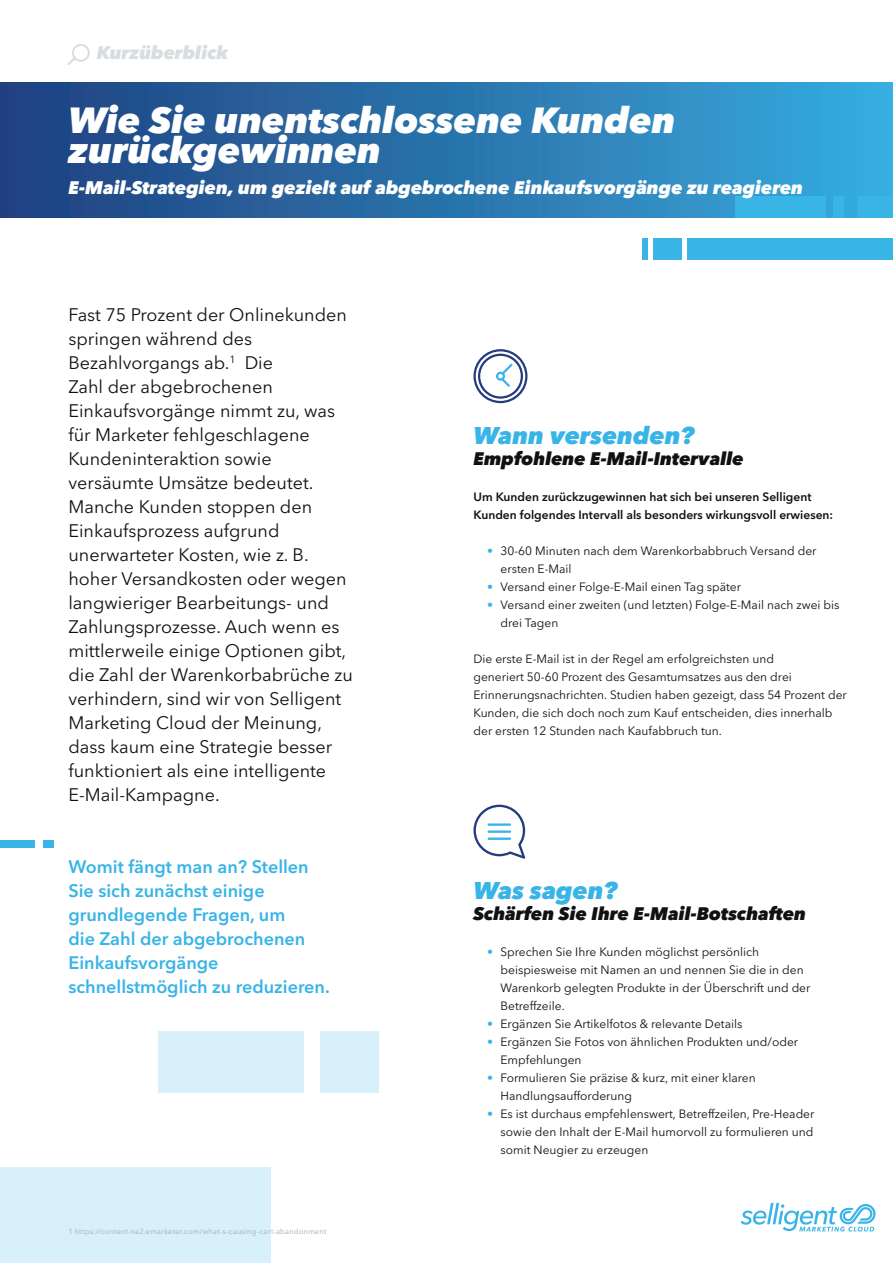
<style>
.page{position:relative;width:893px;height:1263px;background:#fff}
.page>*{position:absolute;margin:0;border:0;box-sizing:border-box;transform-origin:0 0}
.t1{font:italic 800 36px/30px "Avenir Next LT Pro";color:#fff}
.t2{font:italic 800 24px "Avenir Next LT Pro";color:#39b4e7}
.t3{font:18px/24px "Avenir Next LT Pro";color:#111013}
.t4{font:600 18px/24px "Avenir Next LT Pro";color:#39b4e7}
.t5{font:italic 800 18px "Avenir Next LT Pro";color:#fff}
.t6{font:italic 800 18px "Avenir Next LT Pro";color:#111013}
.t7{font:italic 800 18px "Avenir Next LT Pro";color:#d8dde0}
.t8{font:12px/18px "Avenir Next LT Pro";color:#111013}
.t9{font:600 12px/18px "Avenir Next LT Pro";color:#111013}
.t10{font:7.5px "Avenir Next LT Pro";letter-spacing:.025em;color:#a8a9ad}
.s1{color:#39b4e7}
</style>
<div class="page">
<div style="left:0;top:82px;width:893px;height:135px;background:linear-gradient(to right,#1f3e7d,#37acde)"></div>
<svg style="left:67px;top:44px;width:23px;height:21px"></svg>
<div style="left:859px;top:196px;width:34px;height:21px;background:#39b4e7"></div>
<div style="left:833px;top:196px;width:11px;height:21px;background:#39b4e7"></div>
<div style="left:736px;top:196px;width:90px;height:21px;background:#39b4e7"></div>
<div style="left:687px;top:238px;width:206px;height:22px;background:#39b4e7"></div>
<div style="left:653px;top:238px;width:28px;height:22px;background:#39b4e7"></div>
<div style="left:642px;top:238px;width:6px;height:22px;background:#39b4e7"></div>
<svg style="left:740px;top:1203px;width:135px;height:28px"></svg>
<svg style="left:473px;top:349px;width:54px;height:54px"></svg>
<div style="left:0;top:839px;width:35px;height:8px;background:#39b4e7"></div>
<div style="left:43px;top:839px;width:10px;height:8px;background:#39b4e7"></div>
<svg style="left:473px;top:805px;width:52px;height:54px"></svg>
<hr style="left:488px;top:823px;width:23px;height:3px;background:#39b4e7">
<hr style="left:488px;top:830px;width:23px;height:3px;background:#39b4e7">
<hr style="left:488px;top:837px;width:23px;height:3px;background:#39b4e7">
<div style="left:0;top:1167px;width:271px;height:96px;background:#d8f0fa"></div>
<div style="left:320px;top:1030px;width:59px;height:62px;background:#d8f0fa"></div>
<div style="left:159px;top:1030px;width:145px;height:62px;background:#d8f0fa"></div>
<p class="t7" style="left:97px;top:42px;width:133px">Kurzüberblick</p>
<p class="t1" style="left:68px;top:105px;width:609px">Wie Sie unentschlossene Kunden zurückgewinnen</p>
<p class="t5" style="left:68px;top:177px;width:736px">E-Mail-Strategien, um gezielt auf abgebrochene Einkaufsvorgänge zu reagieren</p>
<p class="t3" style="left:68px;top:303px;width:286px">Fast 75 Prozent der Onlinekunden springen während des<br>Bezahlvorgangs ab.<sup>1</sup> Die<br>Zahl der abgebrochenen<br>Einkaufsvorgänge nimmt zu, was für Marketer fehlgeschlagene<br>Kundeninteraktion sowie versäumte Umsätze bedeutet.<br>Manche Kunden stoppen den<br>Einkaufsprozess aufgrund unerwarteter Kosten, wie z. B. hoher Versandkosten oder wegen langwieriger Bearbeitungs- und<br>Zahlungsprozesse. Auch wenn es mittlerweile einige Optionen gibt, die Zahl der Warenkorbabrüche zu verhindern, sind wir von Selligent<br>Marketing Cloud der Meinung, dass kaum eine Strategie besser funktioniert als eine intelligente<br>E-Mail-Kampagne.</p>
<p class="t4" style="left:68px;top:854px;width:263px">Womit fängt man an? Stellen<br>Sie sich zunächst einige grundlegende Fragen, um<br>die Zahl der abgebrochenen<br>Einkaufsvorgänge schnellstmöglich zu reduzieren.</p>
<p class="t10" style="left:68px;top:1227px;width:259px">1 https://content-na2.emarketer.com/what-s-causing-cart-abandonment</p>
<p class="t2" style="left:473px;top:421px;width:223px">Wann versenden?</p>
<p class="t6" style="left:473px;top:447px;width:272px">Empfohlene E-Mail-Intervalle</p>
<p class="t9" style="left:473px;top:488px;width:361px">Um Kunden zurückzugewinnen hat sich bei unseren Selligent<br>Kunden folgendes Intervall als besonders wirkungsvoll erwiesen:</p>
<p class="t8" style="left:500px;top:542px;width:318px;text-indent:-14px"><span class="s1">•</span> 30-60 Minuten nach dem Warenkorbabbruch Versand der ersten E-Mail</p>
<p class="t8" style="left:487px;top:578px;width:256px"><span class="s1">•</span> Versand einer Folge-E-Mail einen Tag später</p>
<p class="t8" style="left:500px;top:596px;width:340px;text-indent:-14px"><span class="s1">•</span> Versand einer zweiten (und letzten) Folge-E-Mail nach zwei bis drei Tagen</p>
<p class="t8" style="left:473px;top:650px;width:375px">Die erste E-Mail ist in der Regel am erfolgreichsten und<br>generiert 50-60 Prozent des Gesamtumsatzes aus den drei Erinnerungsnachrichten. Studien haben gezeigt, dass 54 Prozent der Kunden, die sich doch noch zum Kauf entscheiden, dies innerhalb der ersten 12 Stunden nach Kaufabbruch tun.</p>
<p class="t2" style="left:473px;top:876px;width:146px">Was sagen?</p>
<p class="t6" style="left:473px;top:903px;width:334px">Schärfen Sie Ihre E-Mail-Botschaften</p>
<p class="t8" style="left:500px;top:943px;width:311px;text-indent:-14px"><span class="s1">•</span> Sprechen Sie Ihre Kunden möglichst persönlich beispiesweise mit Namen an und nennen Sie die in den Warenkorb gelegten Produkte in der Überschrift und der Betreffzeile.</p>
<p class="t8" style="left:487px;top:1015px;width:257px"><span class="s1">•</span> Ergänzen Sie Artikelfotos &amp; relevante Details</p>
<p class="t8" style="left:500px;top:1033px;width:299px;text-indent:-14px"><span class="s1">•</span> Ergänzen Sie Fotos von ähnlichen Produkten und/oder<br>Empfehlungen</p>
<p class="t8" style="left:500px;top:1069px;width:257px;text-indent:-14px"><span class="s1">•</span> Formulieren Sie präzise &amp; kurz, mit einer klaren<br>Handlungsaufforderung</p>
<p class="t8" style="left:500px;top:1105px;width:315px;text-align:justify;text-indent:-14px"><span class="s1">•</span> Es ist durchaus empfehlenswert, Betreffzeilen, Pre-Header sowie den Inhalt der E-Mail humorvoll zu formulieren und somit Neugier zu erzeugen</p>
</div>
